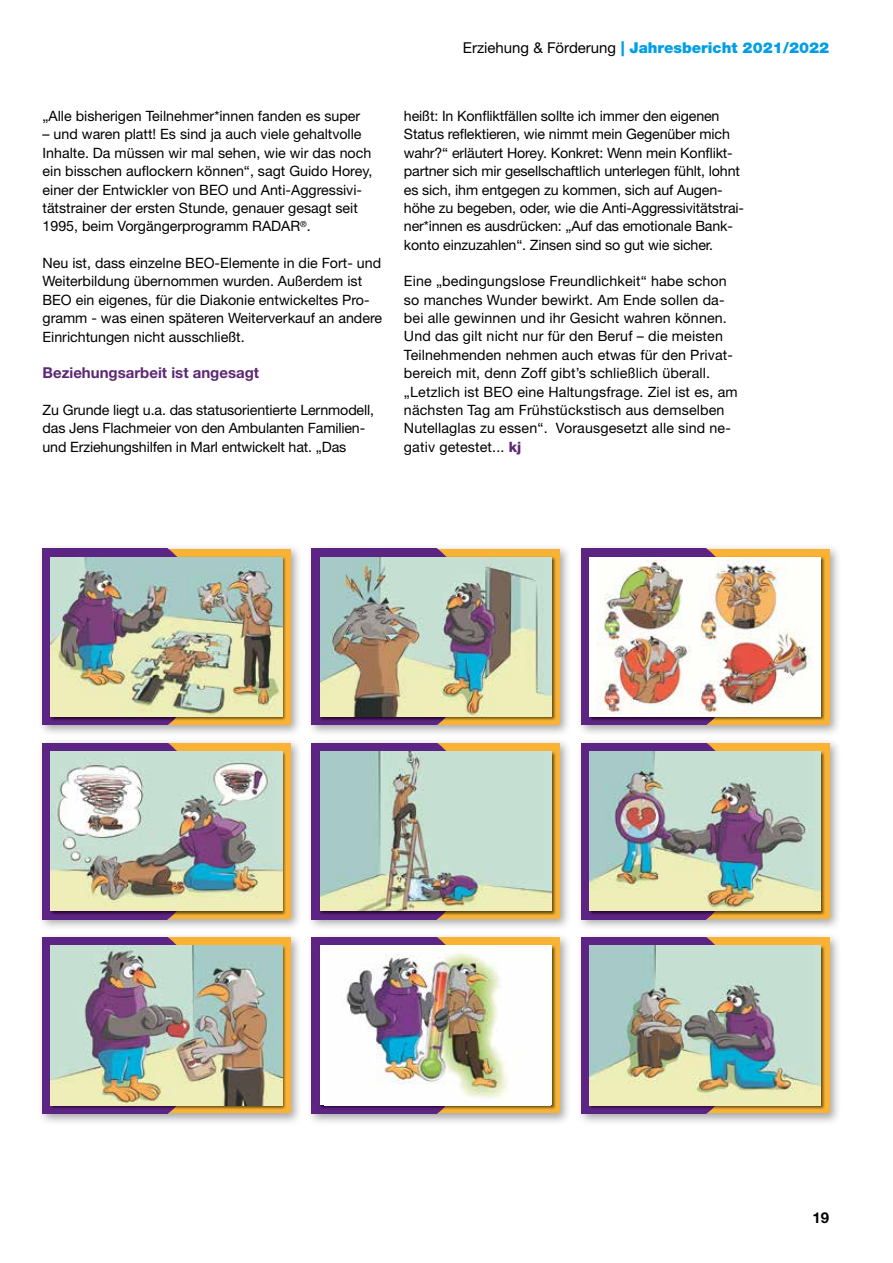
<style>
.page{position:relative;width:893px;height:1263px;background:#fff}
.page>*{position:absolute;margin:0;border:0;box-sizing:border-box;transform-origin:0 0}
.t1{font:900 15px "Helvetica Neue";color:#009fe3}
.t2{font:700 15px "Helvetica Neue";color:#5c2874}
.t3{font:700 15px "Helvetica Neue";color:#000}
.t4{font:14.25px/18.3px "Helvetica Neue";color:#000}
.s1{font-weight:400;color:#000}
.s2{font-weight:800;color:#5c2874}
</style>
<div class="page">
<div style="left:38px;top:544px;width:265px;height:193px;background:#000;opacity:.35"></div>
<div style="left:43px;top:549px;width:248px;height:176px;background:#f9b234"></div>
<div style="left:43px;top:549px;width:133px;height:176px;background:#5c2483"></div>
<img style="left:190px;top:557px;width:96px;height:163px">
<img style="left:50px;top:556px;width:140px;height:165px">
<img style="left:51px;top:557px;width:231px;height:159px">
<div style="left:38px;top:738px;width:265px;height:193px;background:#000;opacity:.35"></div>
<div style="left:43px;top:743px;width:248px;height:176px;background:#f9b234"></div>
<div style="left:43px;top:743px;width:133px;height:176px;background:#5c2483"></div>
<img style="left:190px;top:751px;width:96px;height:164px">
<img style="left:50px;top:750px;width:140px;height:165px">
<img style="left:51px;top:751px;width:231px;height:160px">
<div style="left:38px;top:932px;width:265px;height:194px;background:#000;opacity:.35"></div>
<div style="left:43px;top:937px;width:248px;height:176px;background:#f9b234"></div>
<div style="left:43px;top:937px;width:134px;height:176px;background:#5c2483"></div>
<img style="left:190px;top:945px;width:96px;height:164px">
<img style="left:50px;top:945px;width:140px;height:164px">
<img style="left:51px;top:946px;width:231px;height:159px">
<div style="left:307px;top:544px;width:265px;height:193px;background:#000;opacity:.35"></div>
<div style="left:312px;top:549px;width:248px;height:176px;background:#f9b234"></div>
<div style="left:312px;top:549px;width:134px;height:176px;background:#5c2483"></div>
<img style="left:459px;top:557px;width:97px;height:163px">
<img style="left:319px;top:556px;width:140px;height:165px">
<img style="left:320px;top:557px;width:231px;height:159px">
<div style="left:307px;top:738px;width:265px;height:193px;background:#000;opacity:.35"></div>
<div style="left:312px;top:743px;width:248px;height:176px;background:#f9b234"></div>
<div style="left:312px;top:743px;width:133px;height:176px;background:#5c2483"></div>
<img style="left:459px;top:751px;width:97px;height:164px">
<img style="left:319px;top:750px;width:140px;height:165px">
<img style="left:320px;top:751px;width:231px;height:160px">
<div style="left:576px;top:544px;width:265px;height:193px;background:#000;opacity:.35"></div>
<div style="left:581px;top:549px;width:248px;height:176px;background:#f9b234"></div>
<div style="left:581px;top:549px;width:134px;height:176px;background:#5c2483"></div>
<img style="left:728px;top:557px;width:97px;height:163px">
<img style="left:588px;top:556px;width:140px;height:165px">
<div style="left:589px;top:557px;width:232px;height:159px;background:#fff"></div>
<img style="left:596px;top:560px;width:217px;height:153px">
<div style="left:576px;top:738px;width:265px;height:193px;background:#000;opacity:.35"></div>
<div style="left:581px;top:743px;width:248px;height:176px;background:#f9b234"></div>
<div style="left:581px;top:743px;width:134px;height:176px;background:#5c2483"></div>
<img style="left:728px;top:752px;width:97px;height:163px">
<img style="left:588px;top:750px;width:140px;height:165px">
<img style="left:589px;top:751px;width:232px;height:160px">
<div style="left:576px;top:932px;width:265px;height:194px;background:#000;opacity:.35"></div>
<div style="left:581px;top:937px;width:248px;height:176px;background:#f9b234"></div>
<div style="left:581px;top:937px;width:134px;height:176px;background:#5c2483"></div>
<img style="left:728px;top:945px;width:97px;height:164px">
<img style="left:588px;top:945px;width:140px;height:164px">
<img style="left:589px;top:946px;width:232px;height:159px">
<div style="left:307px;top:932px;width:265px;height:194px;background:#000;opacity:.35"></div>
<div style="left:312px;top:937px;width:248px;height:176px;background:#f9b234"></div>
<div style="left:312px;top:937px;width:134px;height:176px;background:#5c2483"></div>
<img style="left:459px;top:945px;width:97px;height:164px">
<img style="left:319px;top:945px;width:140px;height:164px">
<div style="left:320px;top:946px;width:231px;height:159px;background:#fff"></div>
<img style="left:346px;top:952px;width:163px;height:147px">
<p class="t4" style="left:43px;top:107px;width:319px">„Alle bisherigen Teilnehmer*innen fanden es super</p>
<p class="t4" style="left:43px;top:125px;width:331px">– und waren platt! Es sind ja auch viele gehaltvolle Inhalte. Da müssen wir mal sehen, wie wir das noch ein bisschen auflockern können“, sagt Guido Horey, einer der Entwickler von BEO und Anti-Aggressivi&shy;tätstrainer der ersten Stunde, genauer gesagt seit 1995, beim Vorgängerprogramm RADAR<sup>®</sup>.</p>
<p class="t4" style="left:43px;top:254px;width:341px">Neu ist, dass einzelne BEO-Elemente in die Fort- und Weiterbildung übernommen wurden. Außerdem ist BEO ein eigenes, für die Diakonie entwickeltes Pro&shy;gramm - was einen späteren Weiterverkauf an andere Einrichtungen nicht ausschließt.</p>
<p class="t2" style="left:43px;top:364px;width:218px">Beziehungsarbeit ist angesagt</p>
<p class="t4" style="left:43px;top:401px;width:333px">Zu Grunde liegt u.a. das statusorientierte Lernmodell, das Jens Flachmeier von den Ambulanten Familien&shy;und Erziehungshilfen in Marl entwickelt hat. „Das</p>
<p class="t1" style="left:463px;top:39px;width:368px"><span class="s1">Erziehung &amp; Förderung</span> | Jahresbericht 2021/2022</p>
<p class="t4" style="left:404px;top:107px;width:342px">heißt: In Konfliktfällen sollte ich immer den eigenen Status reflektieren, wie nimmt mein Gegenüber mich wahr?“ erläutert Horey. Konkret: Wenn mein Konflikt&shy;partner sich mir gesellschaftlich unterlegen fühlt, lohnt es sich, ihm entgegen zu kommen, sich auf Augen&shy;höhe zu begeben, oder, wie die Anti-Aggressivitätstrai&shy;ner*innen es ausdrücken: „Auf das emotionale Bank&shy;konto einzuzahlen“. Zinsen sind so gut wie sicher.</p>
<p class="t4" style="left:404px;top:272px;width:335px">Eine „bedingungslose Freundlichkeit“ habe schon so manches Wunder bewirkt. Am Ende sollen da&shy;bei alle gewinnen und ihr Gesicht wahren können.<br>Und das gilt nicht nur für den Beruf – die meisten Teilnehmenden nehmen auch etwas für den Privat&shy;bereich mit, denn Zoff gibt’s schließlich überall. „Letzlich ist BEO eine Haltungsfrage. Ziel ist es, am nächsten Tag am Frühstückstisch aus demselben Nutellaglas zu essen“. Vorausgesetzt alle sind ne&shy;gativ getestet... <span class="s2">kj</span></p>
<p class="t3" style="left:812px;top:1208px;width:18px">19</p>
</div>
